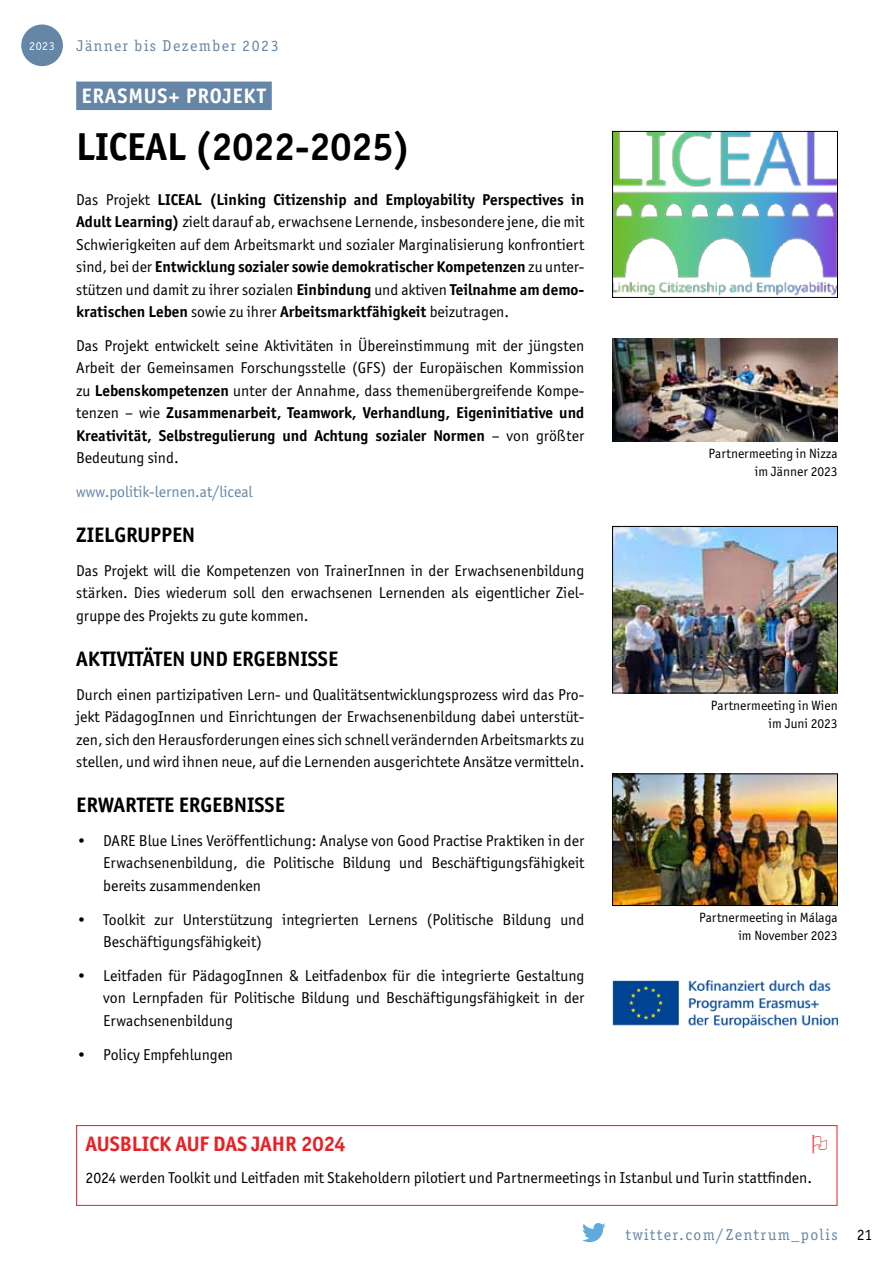
<style>
.page{position:relative;width:893px;height:1263px;background:#fff}
.page>*{position:absolute;margin:0;border:0;box-sizing:border-box;transform-origin:0 0}
.t1{font:700 39px "Officina San ITC";color:#000}
.t2{font:700 21px "Officina San ITC";color:#000}
.t3{font:700 21px "Officina San ITC";color:#ed1d24}
.t4{font:700 21px "Officina San ITC";letter-spacing:.04em;color:#fff}
.t5{font:15.75px/22.5px "Officina San ITC";color:#000;text-align:justify}
.t6{font:15.75px "Officina Ser ITC";letter-spacing:.1em;color:#6586a7}
.t7{font:15.75px "Officina San ITC";color:#6586a7}
.t8{font:15.75px "Officina Ser ITC";color:#000}
.t9{font:13.5px/18px "Officina San ITC";color:#000;text-align:right}
.t10{font:12px "Officina Ser ITC";color:#fff}
.s1{font-weight:700}
</style>
<div class="page">
<div style="left:76px;top:82px;width:196px;height:28px;background:#6586a7"></div>
<img style="left:614px;top:133px;width:222px;height:163px">
<div style="left:612px;top:131px;width:226px;height:167px;border:1px solid #000"></div>
<img style="left:614px;top:776px;width:222px;height:128px">
<div style="left:612px;top:774px;width:226px;height:132px;border:1px solid #000"></div>
<div style="left:76px;top:1125px;width:761px;height:81px;border:1px solid #ed1d24"></div>
<img style="left:614px;top:528px;width:222px;height:163px">
<div style="left:612px;top:526px;width:226px;height:167px;border:1px solid #000"></div>
<img style="left:612px;top:338px;width:226px;height:103px">
<img style="left:612px;top:980px;width:226px;height:47px">
<div style="left:22px;top:25px;width:40px;height:40px;background:#6586a7;border-radius:50%"></div>
<div style="left:21px;top:25px;width:42px;height:41px;border:2px solid #6586a7;border-radius:50%"></div>
<svg style="left:582px;top:1223px;width:24px;height:19px"></svg>
<p class="t10" style="left:29px;top:39px;width:27px">2023</p>
<p class="t6" style="left:77px;top:37px;width:203px">Jänner bis Dezember 2023</p>
<h2 class="t4" style="left:81px;top:83px;width:186px">Erasmus+ Projekt</h2>
<h1 class="t1" style="left:76px;top:122px;width:53px">LICEAL</h1>
<h1 class="t1" style="left:194px;top:122px;width:218px">(2022-2025)</h1>
<p class="t5" style="left:76px;top:188px;width:104px">Das Projekt <span class="s1">LICEAL</span></p>
<p class="t5" style="left:76px;top:188px;width:510px;text-indent:133px"><span class="s1">(Linking Citizenship and Employability Perspectives in Adult Learning)</span> zielt darauf ab, erwachsene Lernende, insbesondere jene, die mit Schwierigkeiten auf dem Arbeitsmarkt und sozialer Marginalisierung konfrontiert sind, bei der <span class="s1">Entwicklung sozialer sowie demokratischer Kompetenzen</span> zu unter&shy;stützen und damit zu ihrer sozialen <span class="s1">Einbindung</span> und aktiven <span class="s1">Teilnahme am demo&shy;kratischen Leben</span> sowie zu ihrer <span class="s1">Arbeitsmarktfähigkeit</span> beizutragen.</p>
<p class="t5" style="left:76px;top:334px;width:510px">Das Projekt entwickelt seine Aktivitäten in Übereinstimmung mit der jüngsten Arbeit der Gemeinsamen Forschungsstelle (GFS) der Europäischen Kommission zu <span class="s1">Lebenskompetenzen</span> unter der Annahme, dass themenübergreifende Kompe&shy;tenzen – wie <span class="s1">Zusammenarbeit, Teamwork, Verhandlung, Eigeninitiative und Kreativität, Selbstregulierung und Achtung sozialer Normen</span> – von größter Bedeutung sind.</p>
<p class="t7" style="left:76px;top:483px;width:178px">www.politik-lernen.at/liceal</p>
<h2 class="t2" style="left:76px;top:522px;width:120px">Zielgruppen</h2>
<p class="t5" style="left:76px;top:559px;width:510px">Das Projekt will die Kompetenzen von TrainerInnen in der Erwachsenenbildung stärken. Dies wiederum soll den erwachsenen Lernenden als eigentlicher Ziel&shy;gruppe des Projekts zu gute kommen.</p>
<h2 class="t2" style="left:76px;top:646px;width:263px">Aktivitäten und Ergebnisse</h2>
<p class="t5" style="left:76px;top:683px;width:510px">Durch einen partizipativen Lern- und Qualitätsentwicklungsprozess wird das Pro&shy;jekt PädagogInnen und Einrichtungen der Erwachsenenbildung dabei unterstüt&shy;zen, sich den Herausforderungen eines sich schnell verändernden Arbeitsmarkts zu stellen, und wird ihnen neue, auf die Lernenden ausgerichtete Ansätze vermitteln.</p>
<h2 class="t2" style="left:76px;top:792px;width:210px">erwartete Ergebnisse</h2>
<p class="t5" style="left:103px;top:829px;width:483px;text-indent:-27px">• DARE Blue Lines Veröffentlichung: Analyse von Good Practise Praktiken in der Erwachsenenbildung, die Politische Bildung und Beschäftigungsfähigkeit bereits zusammendenken</p>
<p class="t5" style="left:103px;top:908px;width:483px;text-indent:-27px">• Toolkit zur Unterstützung integrierten Lernens (Politische Bildung und<br>Beschäftigungsfähigkeit)</p>
<p class="t5" style="left:103px;top:964px;width:483px;text-indent:-27px">• Leitfaden für PädagogInnen &amp; Leitfadenbox für die integrierte Gestaltung von Lernpfaden für Politische Bildung und Beschäftigungsfähigkeit in der Erwachsenenbildung</p>
<p class="t5" style="left:76px;top:1043px;width:158px">• Policy Empfehlungen</p>
<p class="t9" style="left:708px;top:444px;width:131px">Partnermeeting in Nizza im Jänner 2023</p>
<p class="t9" style="left:711px;top:696px;width:128px">Partnermeeting in Wien im Juni 2023</p>
<p class="t9" style="left:699px;top:909px;width:140px">Partnermeeting in Málaga im November 2023</p>
<h2 class="t3" style="left:85px;top:1131px;width:262px">Ausblick auf das Jahr 2024</h2>
<p class="t5" style="left:85px;top:1167px;width:728px">2024 werden Toolkit und Leitfaden mit Stakeholdern pilotiert und Partnermeetings in Istanbul und Turin stattfinden.</p>
<p class="t6" style="left:626px;top:1225px;width:213px">twitter.com/Zentrum_polis</p>
<p class="t8" style="left:857px;top:1225px;width:17px">21</p>
</div>
